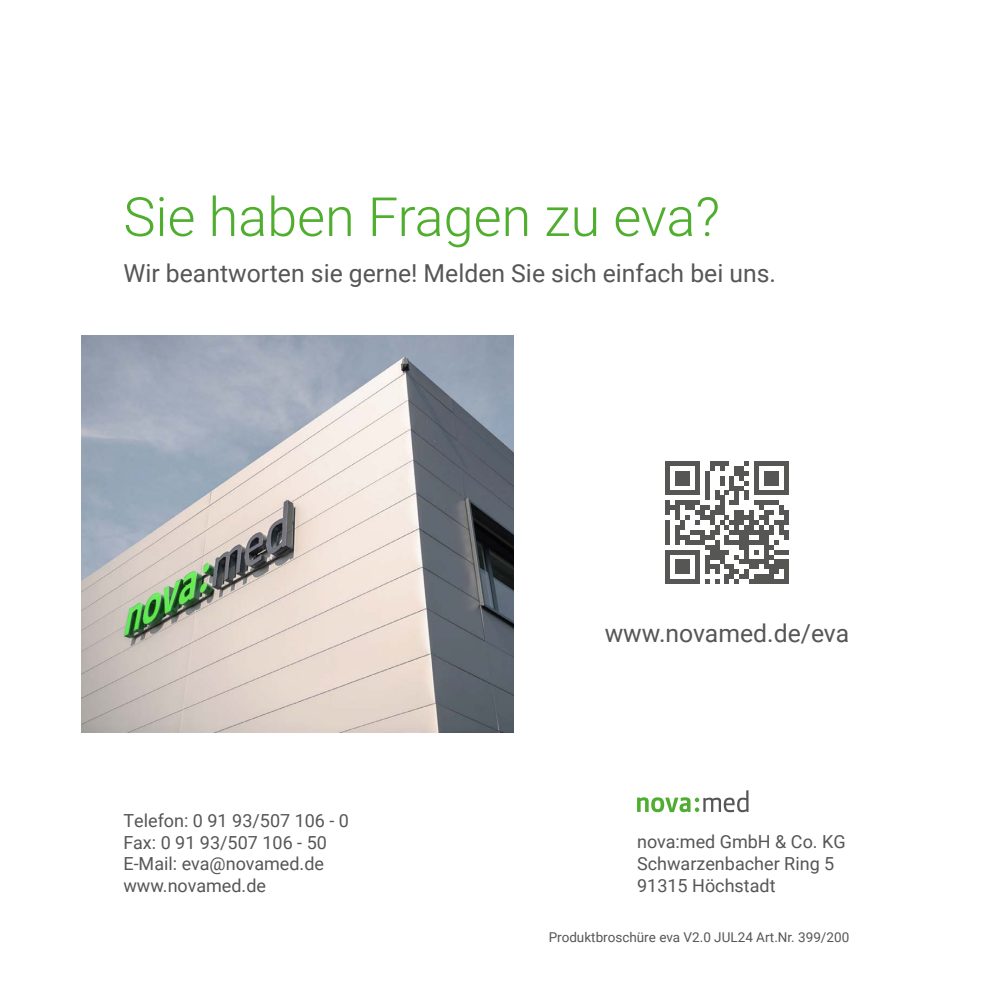
<style>
.page{position:relative;width:989px;height:989px;background:#fff}
.page>*{position:absolute;margin:0;border:0;box-sizing:border-box;transform-origin:0 0}
.t1{font:300 54px "Roboto";color:#50ae2f}
.t2{font:24.75px "Roboto";color:#565655}
.t3{font:18px/21.6px "Roboto";color:#565655}
.t4{font:13.5px "Roboto";color:#565655}
</style>
<div class="page">
<svg style="left:637px;top:790px;width:111px;height:22px"></svg>
<img style="left:81px;top:336px;width:433px;height:396px">
<svg style="left:665px;top:461px;width:123px;height:123px"></svg>
<div style="left:783px;top:559px;width:5px;height:15px;background:#565655"></div>
<div style="left:783px;top:574px;width:5px;height:10px;background:#565655"></div>
<h1 class="t1" style="left:123px;top:179px;width:598px">Sie haben Fragen zu eva?</h1>
<h2 class="t2" style="left:123px;top:256px;width:654px">Wir beantworten sie gerne! Melden Sie sich einfach bei uns.</h2>
<p class="t3" style="left:123px;top:809px;width:227px">Telefon: 0 91 93/507 106 - 0<br>Fax: 0 91 93/507 106 - 50<br>E-Mail: eva@novamed.de www.novamed.de</p>
<h2 class="t2" style="left:604px;top:616px;width:246px">www.novamed.de/eva</h2>
<p class="t3" style="left:637px;top:830px;width:210px">nova:med GmbH &amp; Co. KG<br>Schwarzenbacher Ring 5<br>91315 Höchstadt</p>
<p class="t4" style="left:548px;top:927px;width:302px">Produktbroschüre eva V2.0 JUL24 Art.Nr. 399/200</p>
</div>
